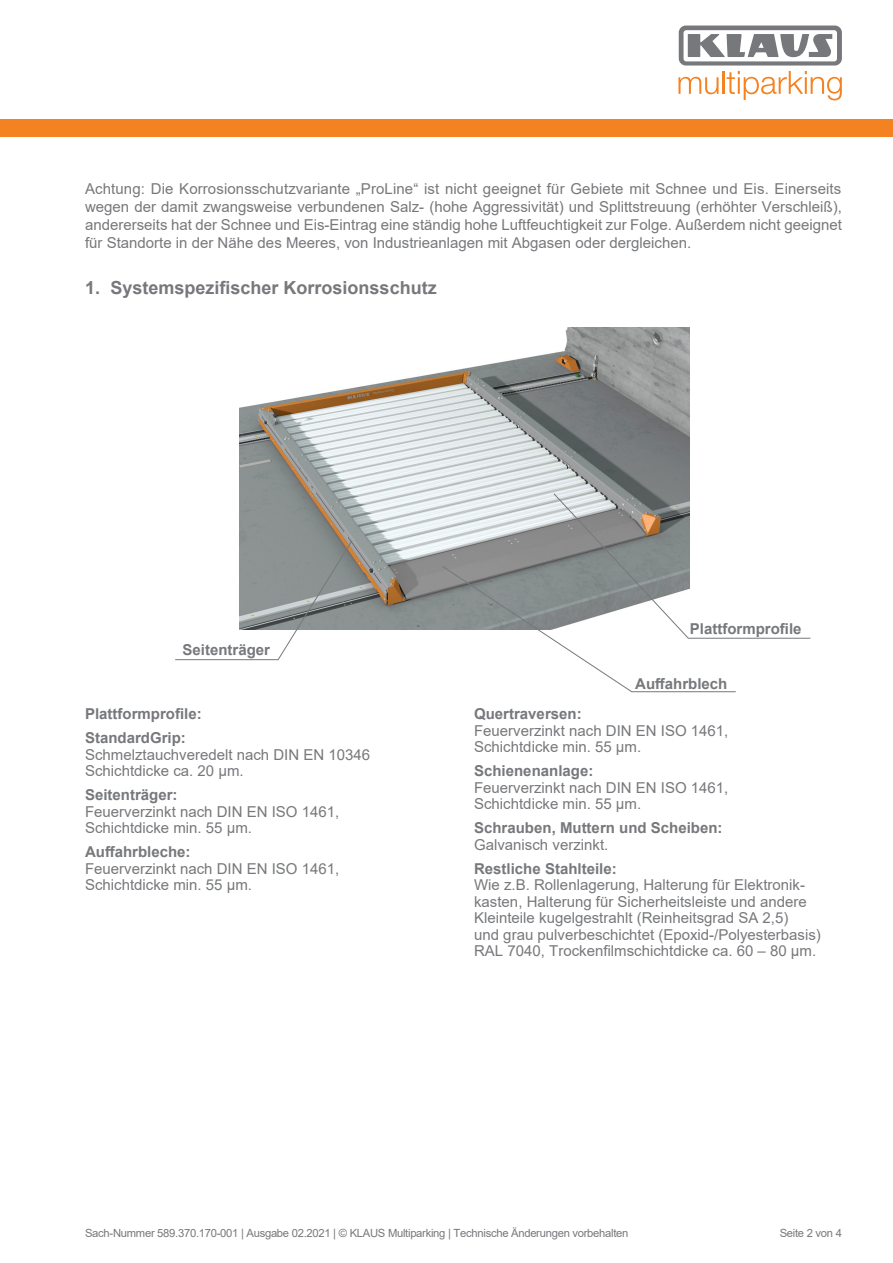
<style>
.page{position:relative;width:893px;height:1263px;background:#fff}
.page>*{position:absolute;margin:0;border:0;box-sizing:border-box;transform-origin:0 0}
.t1{font:700 18px "Arial";color:#76787b}
.t2{font:15px/16.5px "Arial";color:#76787b;text-align:justify}
.t3{font:700 15px "Arial";color:#76787b}
.t4{font:11.25px "Arial";letter-spacing:-.025em;color:#76787b}
</style>
<div class="page">
<svg style="left:678px;top:26px;width:164px;height:74px"></svg>
<div style="left:0;top:119px;width:893px;height:17px;background:#f58220"></div>
<img style="left:240px;top:328px;width:450px;height:301px">
<svg style="left:441px;top:493px;width:370px;height:199px"></svg>
<svg style="left:175px;top:540px;width:178px;height:120px"></svg>
<p class="t2" style="left:85px;top:179px;width:758px;line-height:18px">Achtung: Die Korrosionsschutzvariante „ProLine“ ist nicht geeignet fü r Gebiete mit Schnee und Eis. Einerseits wegen der damit zwangsweise verbundenen Salz- (hohe Aggressivität) und Splittstreuung (erhöhter Verschleiß), andererseits hat der Schnee und Eis-Eintrag eine ständig hohe Luftfeuchtigkeit zur Folge. Außerdem nicht geeignet fü r Standorte in der Nähe des Meeres, von Industrieanlagen mit Abgasen oder dergleichen.</p>
<p class="t1" style="left:85px;top:275px;width:353px">1. Systemspezifischer Korrosionsschutz</p>
<p class="t3" style="left:183px;top:639px;width:89px">Seitenträger</p>
<p class="t3" style="left:85px;top:703px;width:118px">Plattformprofile:</p>
<p class="t3" style="left:85px;top:727px;width:102px">StandardGrip:</p>
<p class="t2" style="left:85px;top:746px;width:287px">Schmelztauchveredelt nach DIN EN 10346</p>
<p class="t2" style="left:85px;top:763px;width:160px">Schichtdicke ca. 20 µm.</p>
<p class="t3" style="left:85px;top:784px;width:94px">Seitenträger:</p>
<p class="t2" style="left:85px;top:803px;width:256px">Feuerverzinkt nach DIN EN ISO 1461,</p>
<p class="t2" style="left:85px;top:820px;width:169px">Schichtdicke min. 55 µm.</p>
<p class="t3" style="left:85px;top:841px;width:107px">Auffahrbleche:</p>
<p class="t2" style="left:85px;top:860px;width:256px">Feuerverzinkt nach DIN EN ISO 1461,</p>
<p class="t2" style="left:85px;top:877px;width:169px">Schichtdicke min. 55 µm.</p>
<p class="t3" style="left:690px;top:618px;width:113px">Plattformprofile</p>
<p class="t3" style="left:635px;top:673px;width:94px">Auffahrblech</p>
<p class="t3" style="left:474px;top:703px;width:109px">Quertraversen:</p>
<p class="t2" style="left:474px;top:722px;width:256px">Feuerverzinkt nach DIN EN ISO 1461,</p>
<p class="t2" style="left:474px;top:739px;width:169px">Schichtdicke min. 55 µm.</p>
<p class="t3" style="left:474px;top:760px;width:121px">Schienenanlage:</p>
<p class="t2" style="left:474px;top:779px;width:256px">Feuerverzinkt nach DIN EN ISO 1461,</p>
<p class="t2" style="left:474px;top:796px;width:169px">Schichtdicke min. 55 µm.</p>
<p class="t3" style="left:474px;top:817px;width:250px">Schrauben, Muttern und Scheiben:</p>
<p class="t2" style="left:474px;top:836px;width:136px">Galvanisch verzinkt.</p>
<p class="t3" style="left:474px;top:858px;width:144px">Restliche Stahlteile:</p>
<p class="t2" style="left:474px;top:877px;width:334px">Wie z.B. Rollenlagerung, Halterung für Elektronik&shy;kasten, Halterung für Sicherheitsleiste und andere Kleinteile kugelgestrahlt (Reinheitsgrad SA 2,5)</p>
<p class="t2" style="left:474px;top:926px;width:348px">und grau pulverbeschichtet (Epoxid-/Polyesterbasis)<br>RAL 7040, Trockenfilmschichtdicke ca. 60 – 80 µm.</p>
<p class="t4" style="left:85px;top:1226px;width:545px">Sach-Nummer 589.370.170-001 | Ausgabe 02.2021 | © KLAUS Multiparking | Technische Änderungen vorbehalten</p>
<p class="t4" style="left:780px;top:1226px;width:64px">Seite 2 von 4</p>
</div>
